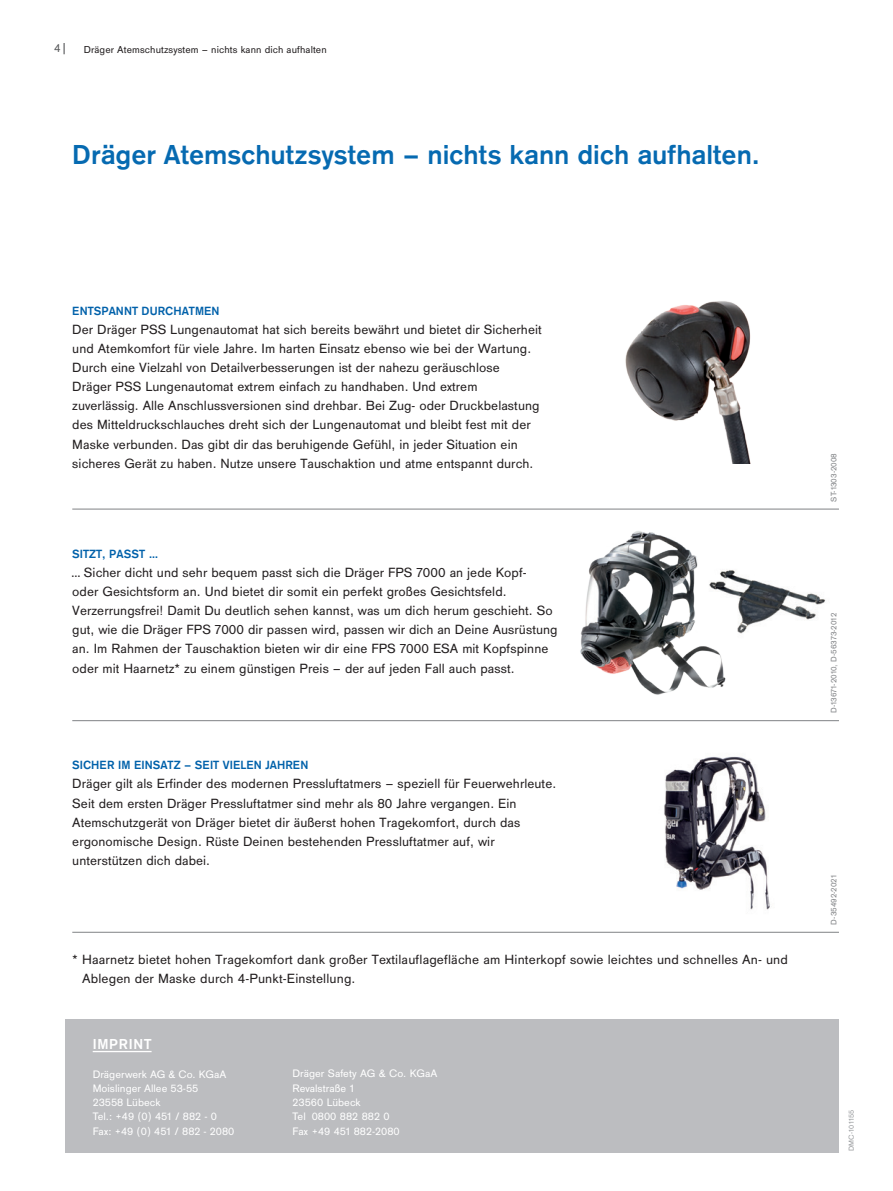
<style>
.page{position:relative;width:893px;height:1191px;background:#fff}
.page>*{position:absolute;margin:0;border:0;box-sizing:border-box;transform-origin:0 0}
.t1{font:700 28.5px "Draeger Sans";letter-spacing:-.005em;color:#066ab1}
.t2{font:700 15px "Draeger Sans";letter-spacing:.05em;color:#fff}
.t3{font:13.8px/19.2px "Draeger Sans";letter-spacing:.005em;color:#231f20}
.t4{font:700 12.3px "Draeger Sans";letter-spacing:.005em;color:#0161aa}
.t5{font:11.25px/14.2px "Draeger Sans";color:#fff}
.t6{font:10.5px "Draeger Sans";letter-spacing:.01em;color:#231f20}
.t7{font:8.25px "Draeger Sans";color:#808285}
.t8{font:7.5px "Draeger Sans";letter-spacing:.025em;color:#97999c}
.s1{font-size:12px;color:#57585a}
.s2{font-size:13.5px;color:#57585a}
</style>
<div class="page">
<img style="left:736px;top:576px;width:90px;height:58px">
<img style="left:625px;top:301px;width:126px;height:162px">
<img style="left:580px;top:531px;width:156px;height:164px">
<img style="left:649px;top:721px;width:139px;height:189px">
<hr style="left:72px;top:509px;width:767px;height:1px;background:#808285">
<hr style="left:72px;top:720px;width:767px;height:1px;background:#808285">
<hr style="left:72px;top:932px;width:767px;height:1px;background:#808285">
<div style="left:65px;top:1018px;width:774px;height:134px;background:#bcbdc0"></div>
<hr style="left:93px;top:1051px;width:59px;height:1px;background:#fff">
<p class="t6" style="left:54px;top:42px;width:274px"><span class="s1">4</span><span class="s2">|</span> Dräger Atemschutzsystem – nichts kann dich aufhalten</p>
<h1 class="t1" style="left:72px;top:135px;width:689px">Dräger Atemschutzsystem – nichts kann dich aufhalten.</h1>
<p class="t4" style="left:72px;top:302px;width:149px">ENTSPANNT DURCHATMEN</p>
<p class="t3" style="left:72px;top:319px;width:471px">Der Dräger PSS Lungenautomat hat sich bereits bewährt und bietet dir Sicherheit und Atemkomfort für viele Jahre. Im harten Einsatz ebenso wie bei der Wartung.<br>Durch eine Vielzahl von Detailverbesserungen ist der nahezu geräuschlose Dräger PSS Lungenautomat extrem einfach zu handhaben. Und extrem zuverlässig. Alle Anschlussversionen sind drehbar. Bei Zug- oder Druckbelastung des Mitteldruckschlauches dreht sich der Lungenautomat und bleibt fest mit der Maske verbunden. Das gibt dir das beruhigende Gefühl, in jeder Situation ein sicheres Gerät zu haben. Nutze unsere Tauschaktion und atme entspannt durch.</p>
<p class="t4" style="left:72px;top:545px;width:88px">SITZT, PASST …</p>
<p class="t3" style="left:72px;top:562px;width:487px">… Sicher dicht und sehr bequem passt sich die Dräger FPS 7000 an jede Kopf-<br>oder Gesichtsform an. Und bietet dir somit ein perfekt großes Gesichtsfeld.<br>Verzerrungsfrei! Damit Du deutlich sehen kannst, was um dich herum geschieht. So gut, wie die Dräger FPS 7000 dir passen wird, passen wir dich an Deine Ausrüstung an. Im Rahmen der Tauschaktion bieten wir dir eine FPS 7000 ESA mit Kopfspinne oder mit Haarnetz* zu einem günstigen Preis – der auf jeden Fall auch passt.</p>
<p class="t4" style="left:72px;top:757px;width:238px">SICHER IM EINSATZ – SEIT VIELEN JAHREN</p>
<p class="t3" style="left:72px;top:773px;width:485px">Dräger gilt als Erfinder des modernen Pressluftatmers – speziell für Feuerwehrleute.<br>Seit dem ersten Dräger Pressluftatmer sind mehr als 80 Jahre vergangen. Ein Atemschutzgerät von Dräger bietet dir äußerst hohen Tragekomfort, durch das ergonomische Design. Rüste Deinen bestehenden Pressluftatmer auf, wir unterstützen dich dabei.</p>
<p class="t3" style="left:82px;top:949px;width:707px;text-indent:-10px">* Haarnetz bietet hohen Tragekomfort dank großer Textilauflagefläche am Hinterkopf sowie leichtes und schnelles An- und<br>Ablegen der Maske durch 4-Punkt-Einstellung.</p>
<p class="t2" style="left:93px;top:1033px;width:60px">IMPRINT</p>
<p class="t5" style="left:93px;top:1066px;width:143px">Drägerwerk AG &amp; Co. KGaA<br>Moislinger Allee 53-55<br>23558 Lübeck<br>Tel.: +49 (0) 451 / 882 - 0<br>Fax: +49 (0) 451 / 882 - 2080</p>
<p class="t5" style="left:293px;top:1066px;width:146px">Dräger Safety AG &amp; Co. KGaA<br>Revalstraße 1<br>23560 Lübeck<br>Tel 0800 882 882 0<br>Fax +49 451 882-2080</p>
<p class="t7" style="left:828px;top:501px;width:50px;rotate:-90deg">ST-1303-2008</p>
<p class="t7" style="left:828px;top:713px;width:101px;rotate:-90deg">D-13671-2010, D-56373-2012</p>
<p class="t7" style="left:828px;top:924px;width:51px;rotate:-90deg">D-35492-2021</p>
<p class="t8" style="left:846px;top:1151px;width:43px;rotate:-90deg">DMC-101155</p>
</div>
